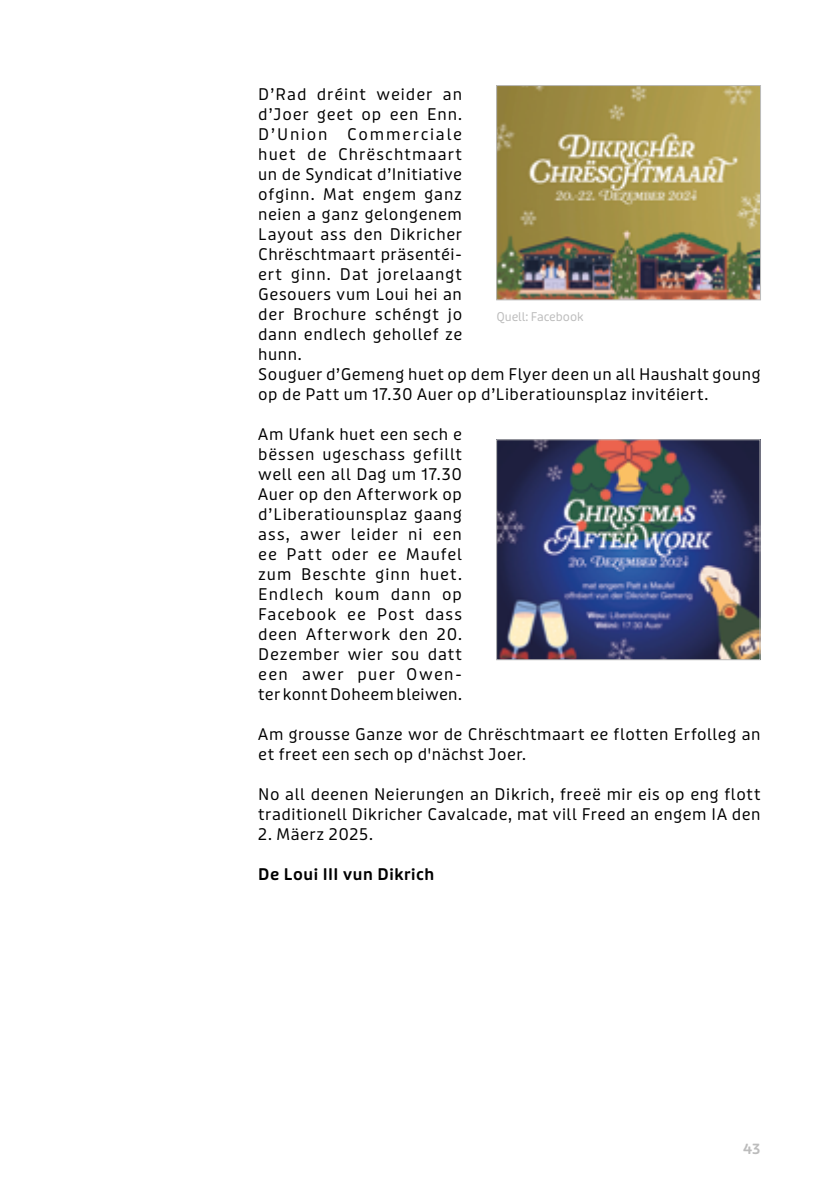
<style>
.page{position:relative;width:840px;height:1191px;background:#fff}
.page>*{position:absolute;margin:0;border:0;box-sizing:border-box;transform-origin:0 0}
.t1{font:16px/20px "Puffin Display Soft";letter-spacing:.035em;color:#000}
.t2{font:600 16px "Puffin Display Soft";letter-spacing:.03em;color:#000}
.t3{font:600 14px "Puffin Display Soft";color:#bcbcbc}
.t4{font:12px "Puffin Display Soft";color:#bcbcbc}
</style>
<div class="page">
<img style="left:498px;top:87px;width:260px;height:211px">
<div style="left:496px;top:85px;width:264px;height:215px;border:1px solid #bcbcbc"></div>
<img style="left:498px;top:441px;width:260px;height:217px">
<div style="left:496px;top:439px;width:264px;height:221px;border:1px solid #bcbcbc"></div>
<p class="t1" style="left:258px;top:85px;width:503px">D’Rad dréint weider an<br>d’Joer geet op een Enn.<br>D’Union Commerciale<br>huet de Chrëschtmaart<br>un de Syndicat d’Initiative<br>ofginn. Mat engem ganz<br>neien a ganz gelongenem<br>Layout ass den Dikricher<br>Chrëschtmaart präsentéi-<br>ert ginn. Dat jorelaangt<br>Gesouers vum Loui hei an<br>der Brochure schéngt jo<br>dann endlech gehollef ze<br>hunn.<br>Souguer d’Gemeng huet op dem Flyer deen un all Haushalt goung op de Patt um 17.30 Auer op d’Liberatiounsplaz invitéiert.</p>
<p class="t1" style="left:258px;top:425px;width:205px;text-align:justify">Am Ufank huet een sech e bëssen ugeschass gefillt well een all Dag um 17.30<br>Auer op den Afterwork op d’Liberatiounsplaz gaang ass, awer leider ni een ee Patt oder ee Maufel zum Beschte ginn huet.<br>Endlech koum dann op Facebook ee Post dass deen Afterwork den 20.<br>Dezember wier sou datt een awer puer Owen&shy;ter konnt Doheem bleiwen.</p>
<p class="t1" style="left:258px;top:725px;width:503px">Am grousse Ganze wor de Chrëschtmaart ee flotten Erfolleg an et freet een sech op d'nächst Joer.</p>
<p class="t1" style="left:258px;top:785px;width:503px">No all deenen Neierungen an Dikrich, freeë mir eis op eng flott traditionell Dikricher Cavalcade, mat vill Freed an engem IA den</p>
<p class="t1" style="left:258px;top:825px;width:116px">2. Mäerz 2025.</p>
<p class="t2" style="left:258px;top:865px;width:177px">De Loui III vun Dikrich</p>
<p class="t4" style="left:496px;top:310px;width:89px">Quell: Facebook</p>
<p class="t3" style="left:742px;top:1140px;width:19px">43</p>
</div>
